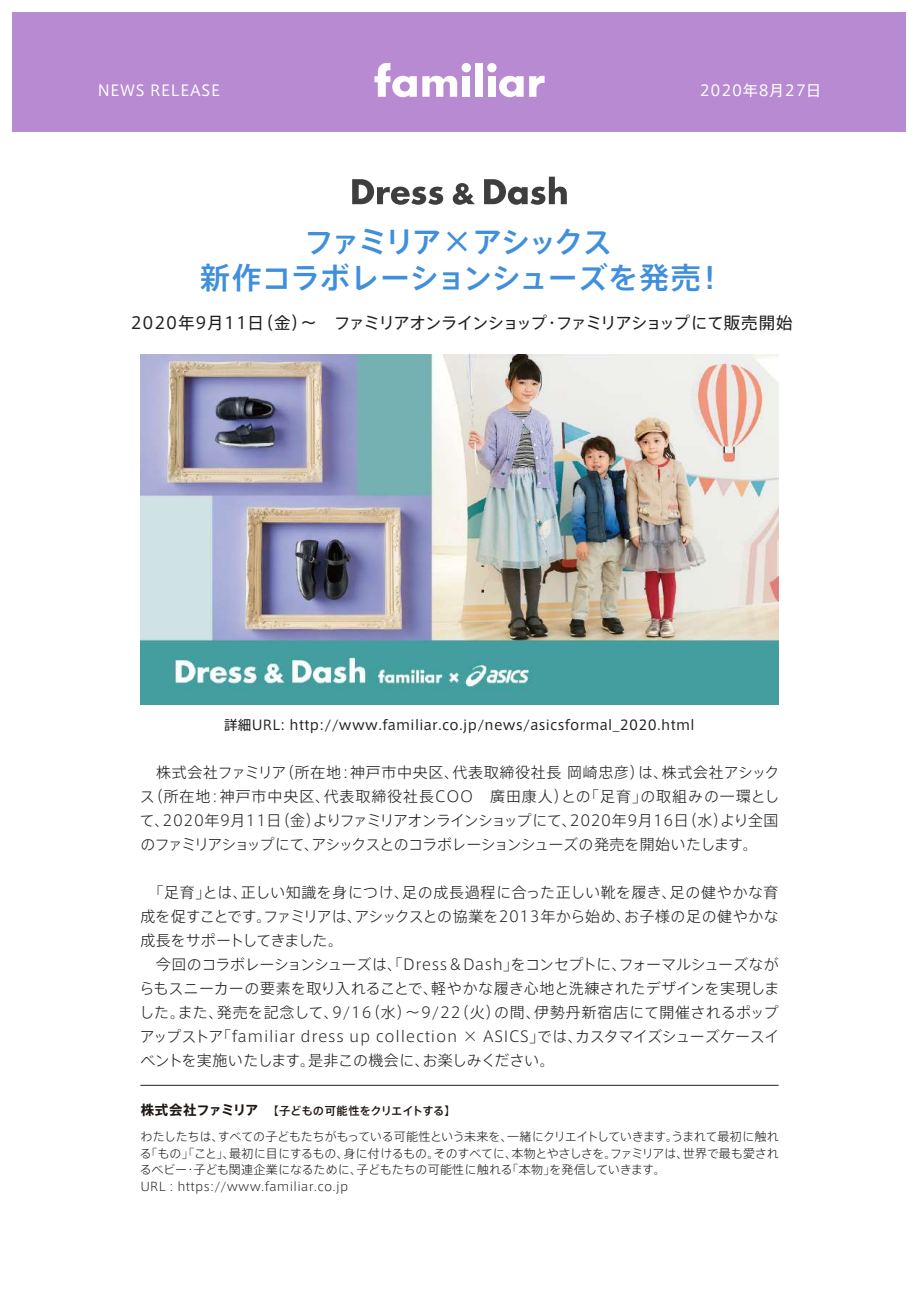
<style>
.page{position:relative;width:919px;height:1289px;background:#fff}
.page>*{position:absolute;margin:0;border:0;box-sizing:border-box;transform-origin:0 0}
.t1{font:500 30px/36px "Axis Std";letter-spacing:-.045em;color:#408fdc;text-align:center}
.t2{font:16.5px "Axis Std";letter-spacing:-.045em;color:#231f20}
.t3{font:300 15px/24px "Axis Std";color:#231f20;text-align:justify}
.t4{font:15px "Axis Std";letter-spacing:.05em;color:#fff}
.t5{font:13.5px "Axis Std";letter-spacing:.025em;color:#231f20}
.t6{font:300 12px/16.5px "Axis Std";letter-spacing:-.01em;color:#231f20}
.t7{font:500 11.25px "Axis Std";letter-spacing:-.005em;color:#201814}
.s1{font-weight:700;font-size:13.5px}
</style>
<div class="page">
<div style="left:13px;top:13px;width:893px;height:119px;background:#b78ad2"></div>
<img style="left:140px;top:354px;width:638px;height:350px">
<hr style="left:140px;top:1084px;width:638px;height:1px;background:#231f20">
<div style="left:461px;top:63px;width:10px;height:9px;background:#fff;border-radius:50%"></div>
<div style="left:487px;top:63px;width:9px;height:9px;background:#fff;border-radius:50%"></div>
<div style="left:462px;top:76px;width:8px;height:21px;background:#fff"></div>
<div style="left:488px;top:76px;width:7px;height:21px;background:#fff"></div>
<svg style="left:529px;top:76px;width:15px;height:21px"></svg>
<div style="left:475px;top:63px;width:7px;height:34px;background:#fff"></div>
<svg style="left:374px;top:63px;width:83px;height:34px"></svg>
<svg style="left:499px;top:76px;width:24px;height:21px"></svg>
<svg style="left:352px;top:179px;width:91px;height:26px"></svg>
<svg style="left:452px;top:183px;width:23px;height:22px"></svg>
<svg style="left:484px;top:177px;width:82px;height:28px"></svg>
<p class="t4" style="left:98px;top:79px;width:124px">NEWS RELEASE</p>
<p class="t4" style="left:699px;top:79px;width:123px">2020年8月27日</p>
<h1 class="t1" style="left:200px;top:222px;width:526px">ファミリア×アシックス<br>新作コラボレーションシューズを発売！</h1>
<p class="t2" style="left:131px;top:311px;width:663px">2020年9月11日（金）～　ファミリアオンラインショップ・ファミリアショップにて販売開始</p>
<p class="t5" style="left:224px;top:714px;width:472px">詳細URL: http://www.familiar.co.jp/news/asicsformal_2020.html</p>
<p class="t3" style="left:140px;top:759px;width:641px">　株式会社ファミリア（所在地：神戸市中央区、代表取締役社長 岡崎忠彦）は、株式会社アシックス（所在地：神戸市中央区、代表取締役社長COO　廣田康人）との「足育」の取組みの一環として、2020年9月11日（金）よりファミリアオンラインショップにて、2020年9月16日（水）より全国のファミリアショップにて、アシックスとのコラボレーションシューズの発売を開始いたします。</p>
<p class="t3" style="left:139px;top:879px;width:641px;text-align:left">　「足育」とは、正しい知識を身につけ、足の成長過程に合った正しい靴を履き、足の健やかな育成を促すことです。ファミリアは、アシックスとの協業を2013年から始め、お子様の足の健やかな成長をサポートしてきました。<br>　今回のコラボレーションシューズは、「Dress＆Dash」をコンセプトに、フォーマルシューズながらもスニーカーの要素を取り入れることで、軽やかな履き心地と洗練されたデザインを実現しました。また、発売を記念して、9/16（水）～9/22（火）の間、伊勢丹新宿店にて開催されるポップアップストア「familiar dress up collection × ASICS」では、カスタマイズシューズケースイベントを実施いたします。是非この機会に、お楽しみください。</p>
<p class="t7" style="left:141px;top:1102px;width:316px"><span class="s1">株式会社ファミリア　</span>【子どもの可能性をクリエイトする】</p>
<p class="t6" style="left:140px;top:1127px;width:640px">わたしたちは、すべての子どもたちがもっている可能性という未来を、一緒にクリエイトしていきます。うまれて最初に触れる「もの」「こと」、最初に目にするもの、身に付けるもの。そのすべてに、本物とやさしさを。ファミリアは、世界で最も愛されるベビー・子ども関連企業になるために、子どもたちの可能性に触れる「本物」を発信していきます。<br>URL : https://www.familiar.co.jp</p>
</div>
